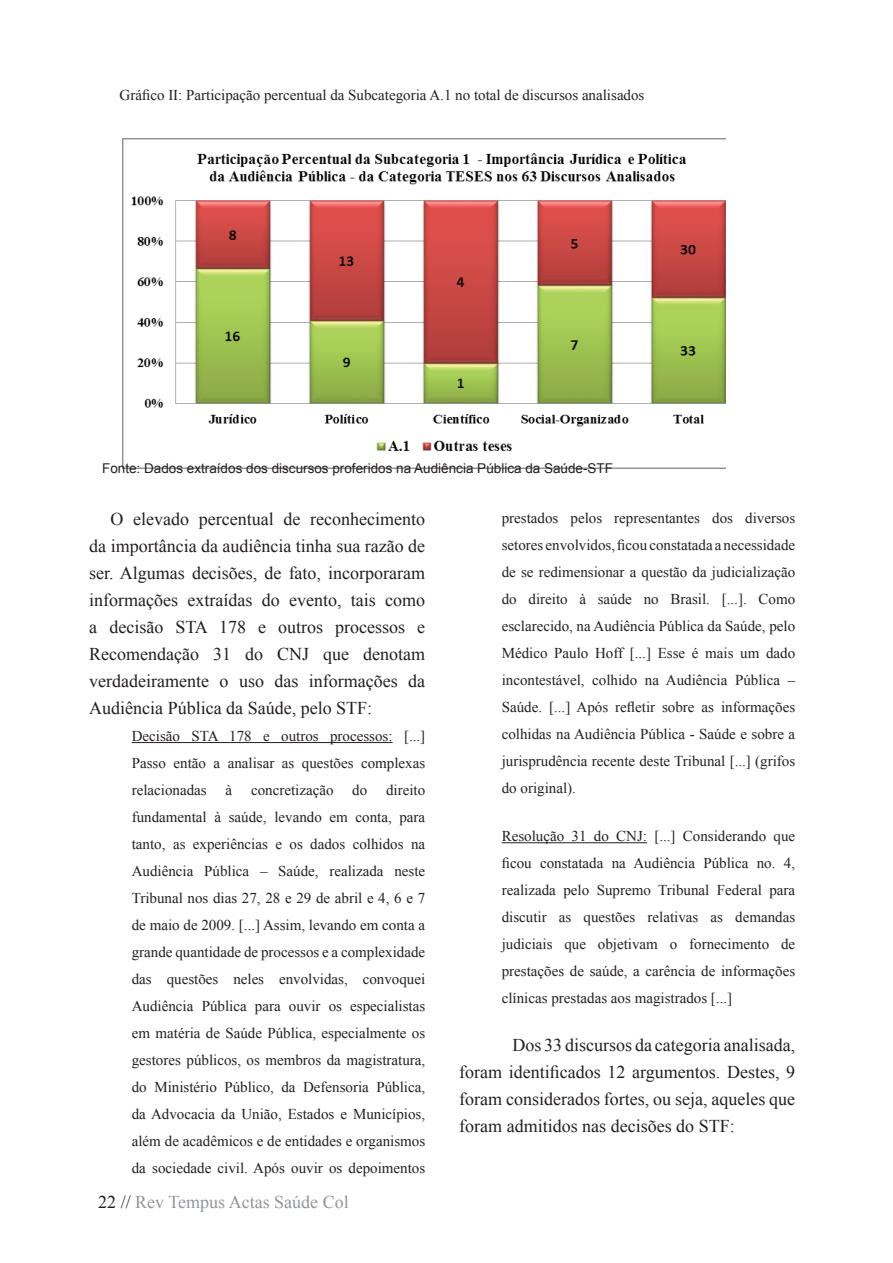
<style>
.page{position:relative;width:893px;height:1263px;background:#fff}
.page>*{position:absolute;margin:0;border:0;box-sizing:border-box;transform-origin:0 0}
.t1{font:18px/27px "Times New Roman";color:#231f20;text-align:justify}
.t2{font:18px "Times New Roman";color:#939598}
.t3{font:15px/27px "Times New Roman";color:#231f20;text-align:justify}
.t4{font:13.5px "Arial";color:#231f20}
.s1{color:#231f20}
</style>
<div class="page">
<img style="left:122px;top:138px;width:604px;height:330px">
<hr style="left:132px;top:742px;width:261px;height:1px;background:#231f20">
<hr style="left:502px;top:842px;width:145px;height:1px;background:#231f20">
<p class="t3" style="left:120px;top:81px;width:526px">Gráfico II: Participação percentual da Subcategoria A.1 no total de discursos analisados</p>
<p class="t4" style="left:102px;top:460px;width:513px">Fonte: Dados extraídos dos discursos proferidos na Audiência Pública da Saúde-STF</p>
<p class="t1" style="left:89px;top:505px;width:337px;text-indent:21px">O elevado percentual de reconhecimento da importância da audiência tinha sua razão de ser. Algumas decisões, de fato, incorporaram informações extraídas do evento, tais como a decisão STA 178 e outros processos e Recomendação 31 do CNJ que denotam verdadeiramente o uso das informações da Audiência Pública da Saúde, pelo STF:</p>
<p class="t3" style="left:132px;top:722px;width:295px">Decisão STA 178 e outros processos: [...] Passo então a analisar as questões complexas relacionadas</p>
<p class="t3" style="left:132px;top:776px;width:295px;text-indent:254px">direito fundamental à saúde, levando em conta, para tanto, as experiências e os dados colhidos na Audiência Pública – Saúde, realizada neste Tribunal nos dias 27, 28 e 29 de abril e 4, 6 e 7 de maio de 2009. [...] Assim, levando em conta a grande quantidade de processos e a complexidade das questões neles envolvidas, convoquei Audiência Pública para ouvir os especialistas em matéria de Saúde Pública, especialmente os gestores públicos, os membros da magistratura, do Ministério Público, da Defensoria Pública, da Advocacia da União, Estados e Municípios, além de acadêmicos e de entidades e organismos da sociedade civil. Após ouvir os depoimentos</p>
<p class="t3" style="left:226px;top:776px;width:8px">à</p>
<p class="t3" style="left:251px;top:776px;width:84px">concretização</p>
<p class="t3" style="left:352px;top:776px;width:16px">do</p>
<p class="t2" style="left:98px;top:1190px;width:252px"><span class="s1">22 //</span> Rev Tempus Actas Saúde Col</p>
<p class="t3" style="left:502px;top:504px;width:295px">prestados pelos representantes dos diversos setores envolvidos, ficou constatada a necessidade de se redimensionar a questão da judicialização do direito à saúde no Brasil. [...]. Como esclarecido, na Audiência Pública da Saúde, pelo Médico Paulo Hoff [...] Esse é mais um dado incontestável, colhido na Audiência Pública – Saúde. [...] Após refletir sobre as informações colhidas na Audiência Pública - Saúde e sobre a jurisprudência recente deste Tribunal [...] (grifos do original).</p>
<p class="t3" style="left:502px;top:822px;width:295px">Resolução 31 do CNJ: [...] Considerando que ficou constatada na Audiência Pública no. 4, realizada pelo Supremo Tribunal Federal para discutir as questões relativas as demandas judiciais que objetivam o fornecimento de prestações de saúde, a carência de informações clínicas prestadas aos magistrados [...]</p>
<p class="t1" style="left:459px;top:1031px;width:337px;text-indent:53px">Dos 33 discursos da categoria analisada, foram identificados 12 argumentos. Destes, 9 foram considerados fortes, ou seja, aqueles que foram admitidos nas decisões do STF:</p>
</div>
